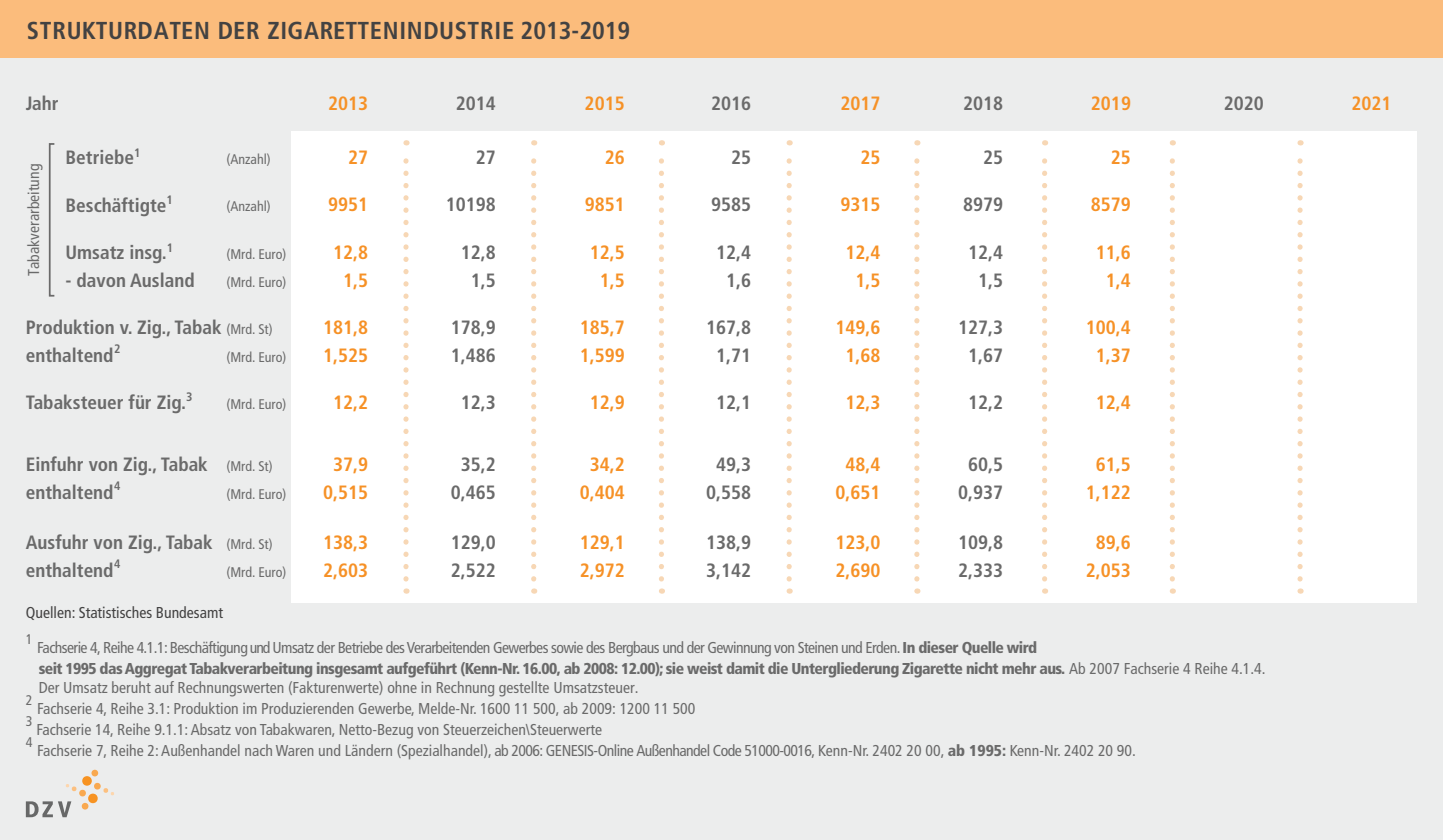
<style>
.page{position:relative;width:1443px;height:840px;background:#fff}
.page>*{position:absolute;margin:0;border:0;box-sizing:border-box;transform-origin:0 0}
.t1{font:700 condensed 24.5px "Frutiger";letter-spacing:.03em;color:#434242}
.t2{font:700 condensed 19.25px/28px "Frutiger";color:#6a6a6a;text-align:center}
.t3{font:700 condensed 19.25px/28px "Frutiger";color:#f69126;text-align:center}
.t4{font:condensed 15.75px "Frutiger";color:#6a6a6a}
.t5{font:condensed 15.75px/21px "Frutiger";letter-spacing:-.035em;color:#6a6a6a}
.t6{font:condensed 15.75px "Frutiger";color:#434242}
.t7{font:condensed 14px/28px "Frutiger";color:#6a6a6a}
.t8{font:700 condensed 12.25px "Frutiger";color:#6a6a6a}
.s1{font-weight:900}
</style>
<div class="page">
<div style="left:0;top:0;width:1442px;height:840px;background:#eceded"></div>
<div style="left:0;top:0;width:1442px;height:58px;background:#fbbc7c"></div>
<div style="left:291px;top:131px;width:1125px;height:472px;background:#fff"></div>
<svg style="left:26px;top:769px;width:88px;height:48px"></svg>
<div style="left:49px;top:143px;width:6px;height:154px;border:2px solid #6a6a6a"></div>
<svg style="left:1169px;top:140px;width:5px;height:439px"></svg>
<svg style="left:1297px;top:140px;width:5px;height:439px"></svg>
<svg style="left:1042px;top:140px;width:5px;height:439px"></svg>
<svg style="left:914px;top:140px;width:5px;height:439px"></svg>
<svg style="left:786px;top:140px;width:5px;height:439px"></svg>
<svg style="left:659px;top:140px;width:5px;height:439px"></svg>
<svg style="left:531px;top:140px;width:5px;height:439px"></svg>
<svg style="left:403px;top:140px;width:5px;height:439px"></svg>
<h1 class="t1" style="left:27px;top:16px;width:605px">STRUKTURDATEN DER ZIGARETTENINDUSTRIE 2013-2019</h1>
<p class="t2" style="left:26px;top:89px;width:34px">Jahr</p>
<p class="t8" style="left:134px;top:146px;width:8px">1</p>
<p class="t2" style="left:66px;top:144px;width:70px">Betriebe</p>
<p class="t2" style="left:66px;top:191px;width:102px">Beschäftigte</p>
<p class="t2" style="left:66px;top:238px;width:103px">Umsatz insg.</p>
<p class="t2" style="left:66px;top:266px;width:131px">- davon Ausland</p>
<p class="t2" style="left:26px;top:313px;width:197px;text-align:left">Produktion v. Zig., Tabak enthaltend</p>
<p class="t7" style="left:226px;top:145px;width:46px">(Anzahl)</p>
<p class="t4" style="left:25px;top:276px;width:113px;rotate:-90deg">Tabakverarbeitung</p>
<p class="t8" style="left:166px;top:193px;width:8px">1</p>
<p class="t8" style="left:167px;top:240px;width:8px">1</p>
<p class="t7" style="left:226px;top:193px;width:46px">(Anzahl)</p>
<p class="t7" style="left:226px;top:240px;width:61px">(Mrd. Euro) (Mrd. Euro)</p>
<p class="t7" style="left:226px;top:316px;width:61px">(Mrd. St) (Mrd. Euro)</p>
<p class="t8" style="left:114px;top:342px;width:8px">2</p>
<p class="t2" style="left:26px;top:389px;width:162px">Tabaksteuer für Zig.</p>
<p class="t8" style="left:186px;top:389px;width:8px">3</p>
<p class="t7" style="left:226px;top:391px;width:61px">(Mrd. Euro)</p>
<p class="t2" style="left:26px;top:450px;width:183px;text-align:left">Einfuhr von Zig., Tabak enthaltend</p>
<p class="t8" style="left:114px;top:478px;width:8px">4</p>
<p class="t2" style="left:26px;top:528px;width:188px;text-align:left">Ausfuhr von Zig., Tabak enthaltend</p>
<p class="t8" style="left:114px;top:556px;width:8px">4</p>
<p class="t7" style="left:226px;top:452px;width:61px">(Mrd. St) (Mrd. Euro)</p>
<p class="t7" style="left:226px;top:530px;width:61px">(Mrd. St) (Mrd. Euro)</p>
<p class="t3" style="left:328px;top:89px;width:42px">2013</p>
<p class="t3" style="left:348px;top:143px;width:22px">27</p>
<p class="t3" style="left:328px;top:191px;width:42px">9951</p>
<p class="t3" style="left:333px;top:238px;width:37px">12,8<br>1,5</p>
<p class="t3" style="left:323px;top:313px;width:47px;text-align:left">181,8<br>1,525</p>
<p class="t3" style="left:333px;top:389px;width:37px">12,2</p>
<p class="t3" style="left:323px;top:450px;width:47px">37,9<br>0,515</p>
<p class="t3" style="left:323px;top:528px;width:47px;text-align:left">138,3<br>2,603</p>
<p class="t2" style="left:456px;top:89px;width:42px">2014</p>
<p class="t2" style="left:476px;top:143px;width:22px">27</p>
<p class="t2" style="left:446px;top:191px;width:52px">10198</p>
<p class="t2" style="left:461px;top:238px;width:37px">12,8<br>1,5</p>
<p class="t2" style="left:451px;top:313px;width:47px;text-align:left">178,9<br>1,486</p>
<p class="t2" style="left:461px;top:389px;width:37px">12,3</p>
<p class="t2" style="left:451px;top:450px;width:47px">35,2<br>0,465</p>
<p class="t2" style="left:451px;top:528px;width:47px;text-align:left">129,0<br>2,522</p>
<p class="t3" style="left:584px;top:89px;width:42px">2015</p>
<p class="t3" style="left:604px;top:143px;width:22px">26</p>
<p class="t3" style="left:584px;top:191px;width:42px">9851</p>
<p class="t3" style="left:589px;top:238px;width:37px">12,5<br>1,5</p>
<p class="t3" style="left:579px;top:313px;width:47px;text-align:left">185,7<br>1,599</p>
<p class="t3" style="left:589px;top:389px;width:37px">12,9</p>
<p class="t3" style="left:579px;top:450px;width:47px">34,2<br>0,404</p>
<p class="t3" style="left:579px;top:528px;width:47px;text-align:left">129,1<br>2,972</p>
<p class="t2" style="left:711px;top:89px;width:42px">2016</p>
<p class="t2" style="left:731px;top:143px;width:22px">25</p>
<p class="t2" style="left:711px;top:191px;width:42px">9585</p>
<p class="t2" style="left:716px;top:238px;width:37px">12,4<br>1,6</p>
<p class="t2" style="left:706px;top:313px;width:47px">167,8<br>1,71</p>
<p class="t2" style="left:716px;top:389px;width:37px">12,1</p>
<p class="t2" style="left:706px;top:450px;width:47px">49,3<br>0,558</p>
<p class="t2" style="left:706px;top:528px;width:47px;text-align:left">138,9<br>3,142</p>
<p class="t3" style="left:840px;top:89px;width:42px">2017</p>
<p class="t2" style="left:963px;top:89px;width:42px">2018</p>
<p class="t3" style="left:1090px;top:89px;width:42px">2019</p>
<p class="t2" style="left:1223px;top:89px;width:42px">2020</p>
<p class="t3" style="left:1351px;top:89px;width:42px">2021</p>
<p class="t3" style="left:860px;top:143px;width:22px">25</p>
<p class="t3" style="left:840px;top:191px;width:42px">9315</p>
<p class="t3" style="left:845px;top:238px;width:37px">12,4<br>1,5</p>
<p class="t3" style="left:835px;top:313px;width:47px">149,6<br>1,68</p>
<p class="t3" style="left:845px;top:389px;width:37px">12,3</p>
<p class="t3" style="left:835px;top:450px;width:47px">48,4<br>0,651</p>
<p class="t3" style="left:835px;top:528px;width:47px;text-align:left">123,0<br>2,690</p>
<p class="t2" style="left:983px;top:143px;width:22px">25</p>
<p class="t2" style="left:963px;top:191px;width:42px">8979</p>
<p class="t2" style="left:968px;top:238px;width:37px">12,4<br>1,5</p>
<p class="t2" style="left:958px;top:313px;width:47px">127,3<br>1,67</p>
<p class="t2" style="left:968px;top:389px;width:37px">12,2</p>
<p class="t2" style="left:958px;top:450px;width:47px">60,5<br>0,937</p>
<p class="t2" style="left:958px;top:528px;width:47px;text-align:left">109,8<br>2,333</p>
<p class="t3" style="left:1110px;top:143px;width:22px">25</p>
<p class="t3" style="left:1090px;top:191px;width:42px">8579</p>
<p class="t3" style="left:1095px;top:238px;width:37px">11,6<br>1,4</p>
<p class="t3" style="left:1085px;top:313px;width:47px">100,4<br>1,37</p>
<p class="t3" style="left:1095px;top:389px;width:37px">12,4</p>
<p class="t3" style="left:1085px;top:450px;width:47px">61,5<br>1,122</p>
<p class="t3" style="left:1085px;top:528px;width:47px">89,6<br>2,053</p>
<p class="t6" style="left:26px;top:604px;width:199px">Quellen: Statistisches Bundesamt</p>
<p class="t7" style="left:26px;top:626px;width:8px">1</p>
<p class="t5" style="left:37px;top:637px;width:1229px">Fachserie 4, Reihe 4.1.1: Beschäftigung und Umsatz der Betriebe desVerarbeitenden Gewerbes sowie des Bergbaus und der Gewinnung von Steinen und Erden. <span class="s1">In dieser Quelle wird<br>seit 1995 das Aggregat Tabakverarbeitung insgesamt aufgeführt (Kenn-Nr. 16.00, ab 2008: 12.00); sie weist damit die Untergliederung Zigarette nicht mehr aus.</span> Ab 2007 Fachserie 4 Reihe 4.1.4.</p>
<p class="t4" style="left:39px;top:678px;width:601px">Der Umsatz beruht auf Rechnungswerten (Fakturenwerte) ohne in Rechnung gestellte Umsatzsteuer.</p>
<p class="t7" style="left:26px;top:686px;width:8px">2</p>
<p class="t4" style="left:37px;top:699px;width:659px">Fachserie 4, Reihe 3.1: Produktion im Produzierenden Gewerbe, Melde-Nr. 1600 11 500, ab 2009: 1200 11 500</p>
<p class="t7" style="left:26px;top:707px;width:8px">3</p>
<p class="t4" style="left:36px;top:720px;width:567px">Fachserie 14, Reihe 9.1.1: Absatz von Tabakwaren, Netto-Bezug von Steuerzeichen\Steuerwerte</p>
<p class="t7" style="left:26px;top:728px;width:8px">4</p>
<p class="t4" style="left:37px;top:741px;width:1100px">Fachserie 7, Reihe 2: Außenhandel nach Waren und Ländern (Spezialhandel), ab 2006: GENESIS-Online Außenhandel Code 51000-0016, Kenn-Nr. 2402 20 00, <span class="s1">ab 1995:</span> Kenn-Nr. 2402 20 90.</p>
</div>
